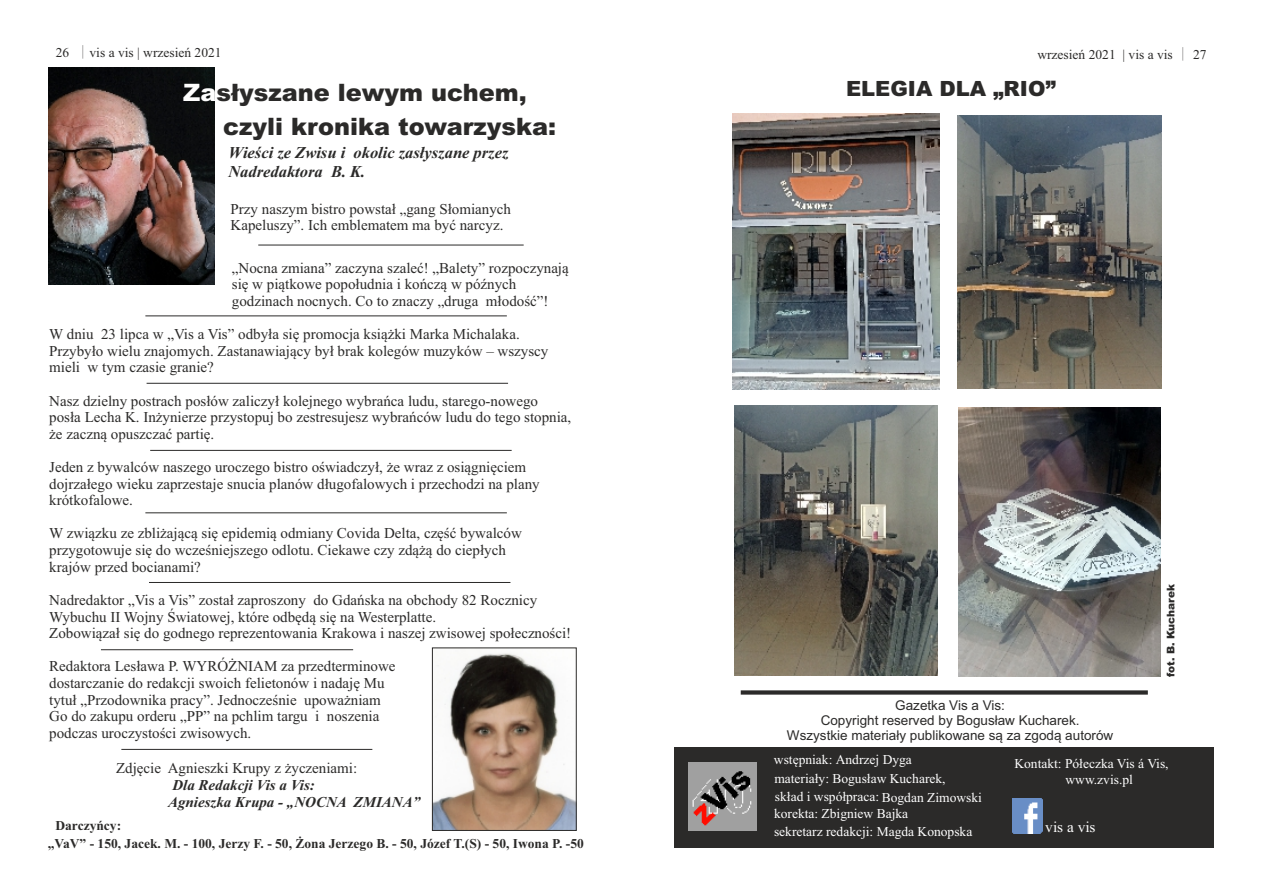
<style>
.page{position:relative;width:1263px;height:893px;background:#fff}
.page>*{position:absolute;margin:0;border:0;box-sizing:border-box;transform-origin:0 0}
.t1{font:900 24px/33.9px "Arial";color:#2b2a29}
.t2{font:900 21px "Arial";color:#2b2a29}
.t3{font:italic 700 16.5px/18.1px "Times New Roman";color:#2b2a29}
.t4{font:15.15px "Times New Roman";color:#fefefe}
.t5{font:15px/16.6px "Times New Roman";color:#2b2a29}
.t6{font:italic 700 15px/16.6px "Times New Roman";color:#2b2a29}
.t7{font:13.5px/15.3px "Times New Roman";color:#fefefe}
.t8{font:13.5px/15.1px "Arial";color:#2b2a29;text-align:center}
.t9{font:700 13.5px "Times New Roman";color:#2b2a29}
.t10{font:13.5px "Times New Roman";color:#2b2a29}
.t11{font:900 10.5px "Arial";color:#2b2a29}
.s1{font-family:"Adobe Fangsong Std"}
.s2{color:#fefefe}
</style>
<div class="page">
<img style="left:49px;top:67px;width:166px;height:217px">
<hr style="left:145px;top:315px;width:362px;height:1px;background:#2b2a29">
<hr style="left:258px;top:245px;width:266px;height:1px;background:#2b2a29">
<hr style="left:147px;top:383px;width:361px;height:1px;background:#2b2a29">
<hr style="left:150px;top:450px;width:362px;height:1px;background:#2b2a29">
<hr style="left:145px;top:512px;width:362px;height:1px;background:#2b2a29">
<hr style="left:149px;top:582px;width:361px;height:1px;background:#2b2a29">
<hr style="left:101px;top:649px;width:252px;height:1px;background:#2b2a29">
<hr style="left:121px;top:749px;width:251px;height:1px;background:#2b2a29">
<img style="left:434px;top:653px;width:141px;height:176px">
<div style="left:432px;top:647px;width:145px;height:184px;border:1px solid #2b2a29"></div>
<div style="left:674px;top:747px;width:539px;height:101px;background:#2b2a29"></div>
<img style="left:1012px;top:799px;width:31px;height:34px">
<img style="left:688px;top:762px;width:69px;height:69px">
<div style="left:741px;top:690px;width:407px;height:5px;background:#2b2a29"></div>
<img style="left:958px;top:407px;width:202px;height:269px">
<img style="left:957px;top:116px;width:204px;height:272px">
<img style="left:735px;top:406px;width:203px;height:270px">
<img style="left:732px;top:113px;width:208px;height:276px">
<p class="t10" style="left:56px;top:47px;width:167px">26 <span class="s1">│</span>vis a vis | wrzesień 2021</p>
<h1 class="t1" style="left:223px;top:78px;width:334px;text-indent:-40px"><span class="s2">Za</span>słyszane lewym uchem, czyli kronika towarzyska:</h1>
<p class="t3" style="left:228px;top:146px;width:282px">Wieści ze Zwisu i okolic zasłyszane przez<br>Nadredaktora B. K.</p>
<p class="t5" style="left:231px;top:202px;width:282px">Przy naszym bistro powstał „gang Słomianych<br>Kapeluszy”. Ich emblematem ma być narcyz.</p>
<p class="t5" style="left:232px;top:261px;width:338px">„Nocna zmiana” zaczyna szaleć! „Balety” rozpoczynają się w piątkowe popołudnia i kończą w późnych godzinach nocnych. Co to znaczy „druga młodość”!</p>
<p class="t5" style="left:49px;top:327px;width:501px">W dniu 23 lipca w „Vis a Vis” odbyła się promocja książki Marka Michalaka.<br>Przybyło wielu znajomych. Zastanawiający był brak kolegów muzyków – wszyscy mieli w tym czasie granie?</p>
<p class="t5" style="left:49px;top:394px;width:523px">Nasz dzielny postrach posłów zaliczył kolejnego wybrańca ludu, starego-nowego posła Lecha K. Inżynierze przystopuj bo zestresujesz wybrańców ludu do tego stopnia, że zaczną opuszczać partię.</p>
<p class="t5" style="left:49px;top:460px;width:492px">Jeden z bywalców naszego uroczego bistro oświadczył, że wraz z osiągnięciem dojrzałego wieku zaprzestaje snucia planów długofalowych i przechodzi na plany krótkofalowe.</p>
<p class="t5" style="left:49px;top:526px;width:474px">W związku ze zbliżającą się epidemią odmiany Covida Delta, część bywalców przygotowuje się do wcześniejszego odlotu. Ciekawe czy zdążą do ciepłych krajów przed bocianami?</p>
<p class="t5" style="left:49px;top:593px;width:523px">Nadredaktor „Vis a Vis” został zaproszony do Gdańska na obchody 82 Rocznicy<br>Wybuchu II Wojny Światowej, które odbędą się na Westerplatte.<br>Zobowiązał się do godnego reprezentowania Krakowa i naszej zwisowej społeczności!</p>
<p class="t5" style="left:49px;top:659px;width:348px">Redaktora Lesława P. WYRÓŻNIAM za przedterminowe dostarczanie do redakcji swoich felietonów i nadaję Mu tytuł „Przodownika pracy”. Jednocześnie upoważniam Go do zakupu orderu „PP” na pchlim targu i noszenia podczas uroczystości zwisowych.</p>
<p class="t5" style="left:116px;top:761px;width:243px">Zdjęcie Agnieszki Krupy z życzeniami:</p>
<p class="t6" style="left:168px;top:778px;width:254px">Dla Redakcji Vis a Vis:<br>Agnieszka Krupa - „NOCNA ZMIANA”</p>
<p class="t9" style="left:48px;top:839px;width:538px">„VaV” - 150, Jacek. M. - 100, Jerzy F. - 50, Żona Jerzego B. - 50, Józef T.(S) - 50, Iwona P. -50</p>
<p class="t9" style="left:55px;top:821px;width:67px">Darczyńcy:</p>
<p class="t10" style="left:1037px;top:50px;width:171px">wrzesień 2021 | vis a vis <span class="s1">│</span> 27</p>
<h2 class="t2" style="left:846px;top:81px;width:212px">ELEGIA DLA „RIO”</h2>
<p class="t8" style="left:787px;top:699px;width:328px">Gazetka Vis a Vis:<br>Copyright reserved by Bogusław Kucharek.<br>Wszystkie materiały publikowane są za zgodą autorów</p>
<p class="t11" style="left:1167px;top:677px;width:95px;rotate:-90deg">fot. B. Kucharek</p>
<p class="t7" style="left:774px;top:752px;width:173px;line-height:18.6px">wstępniak: Andrzej Dyga materiały: Bogusław Kucharek,</p>
<p class="t7" style="left:774px;top:807px;width:200px;line-height:17.2px">korekta: Zbigniew Bajka<br>sekretarz redakcji: Magda Konopska</p>
<p class="t7" style="left:775px;top:790px;width:208px">skład i współpraca: Bogdan Zimowski</p>
<p class="t7" style="left:1065px;top:757px;width:105px;text-indent:-51px">Kontakt: Półeczka Vis á Vis, www.zvis.pl</p>
<p class="t4" style="left:1045px;top:822px;width:52px">vis a vis</p>
</div>
